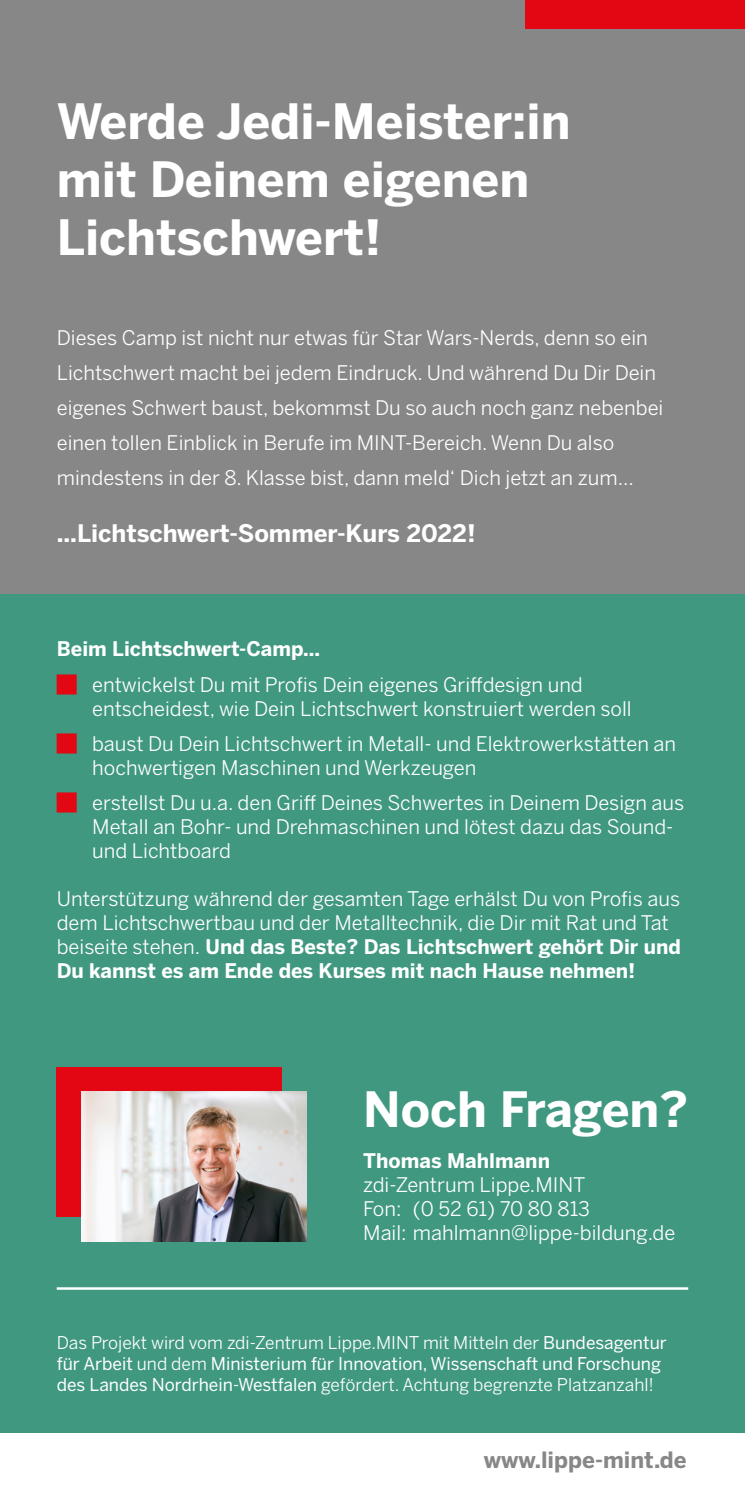
<style>
.page{position:relative;width:745px;height:1489px;background:#fff}
.page>*{position:absolute;margin:0;border:0;box-sizing:border-box;transform-origin:0 0}
.t1{font:700 48.25px/58px "Benton Sans";color:#fff}
.t2{font:700 24px "Benton Sans";color:#fff}
.t3{font:700 22.25px "Benton Sans";color:#878787}
.t4{font:20px/24px "Benton Sans";color:#fff}
.t5{font:700 20px "Benton Sans";color:#fff}
.t6{font:17.5px/21px "Benton Sans";color:#fff}
.s1{font-weight:700}
.s2{font-style:inherit}
</style>
<div class="page">
<div style="left:0;top:594px;width:744px;height:837px;background:#409881"></div>
<div style="left:0;top:0;width:744px;height:594px;background:#878787"></div>
<div style="left:525px;top:0;width:219px;height:28px;background:#e30613"></div>
<div style="left:57px;top:1067px;width:225px;height:149px;background:#e30613"></div>
<img style="left:81px;top:1091px;width:225px;height:150px">
<hr style="left:57px;top:1287px;width:630px;height:2px;background:#fff">
<h1 class="t1" style="left:57px;top:91px;width:515px">Werde Jedi-Meister:in mit Deinem eigenen<br>Lichtschwert!</h1>
<p class="t4" style="left:57px;top:319px;width:607px;line-height:35px">Dieses Camp ist nicht nur etwas für Star Wars-Nerds, denn so ein Lichtschwert macht bei jedem Eindruck. Und während Du Dir Dein eigenes Schwert baust, bekommst Du so auch noch ganz nebenbei einen tollen Einblick in Berufe im MINT-Bereich. Wenn Du also mindestens in der 8. Klasse bist, dann meld‘ Dich jetzt an zum...</p>
<p class="t2" style="left:57px;top:519px;width:420px">...Lichtschwert-Sommer-Kurs 2022!</p>
<p class="t5" style="left:57px;top:637px;width:264px">Beim Lichtschwert-Camp...</p>
<p class="t4" style="left:92px;top:672px;width:540px">entwickelst Du mit Profis Dein eigenes Griffdesign und entscheidest, wie Dein Lichtschwert konstruiert werden soll</p>
<p class="t4" style="left:92px;top:731px;width:585px">baust Du Dein Lichtschwert in Metall- und Elektrowerkstätten an hochwertigen Maschinen und Werkzeugen</p>
<p class="t4" style="left:92px;top:790px;width:593px">erstellst Du u.a. den Griff Deines Schwertes in Deinem Design aus<br>Metall an Bohr- und Drehmaschinen und lötest dazu das Sound&shy;und Lichtboard</p>
<p class="t4" style="left:57px;top:886px;width:625px">Unterstützung während der gesamten Tage erhälst Du von Profis aus dem Lichtschwertbau und der Metalltechnik, die Dir mit Rat und Tat beiseite stehen. <span class="s1">Und das Beste? Das Lichtschwert gehört Dir und Du kannst es am Ende des Kurses mit nach Hause nehmen!</span></p>
<h1 class="t1" style="left:363px;top:1079px;width:326px">Noch Fragen?</h1>
<p class="t5" style="left:363px;top:1149px;width:188px">Thomas Mahlmann</p>
<p class="t4" style="left:363px;top:1172px;width:313px">zdi-Zentrum Lippe.MINT<br>Fon: (0 52 61) 70 80 813<br>Mail: mahlmann@lippe-bildung.de</p>
<p class="t6" style="left:57px;top:1331px;width:611px"><span class="s2">Das Projekt wird vom zdi-Zentrum Lippe.MINT mit Mitteln der</span> Bundesagentur für Arbeit <span class="s2">und dem</span> Ministerium für Innovation, Wissenschaft und Forschung des Landes Nordrhein-Westfalen <span class="s2">gefördert. Achtung begrenzte Platzanzahl!</span></p>
<p class="t3" style="left:483px;top:1446px;width:204px">www.lippe-mint.de</p>
</div>
